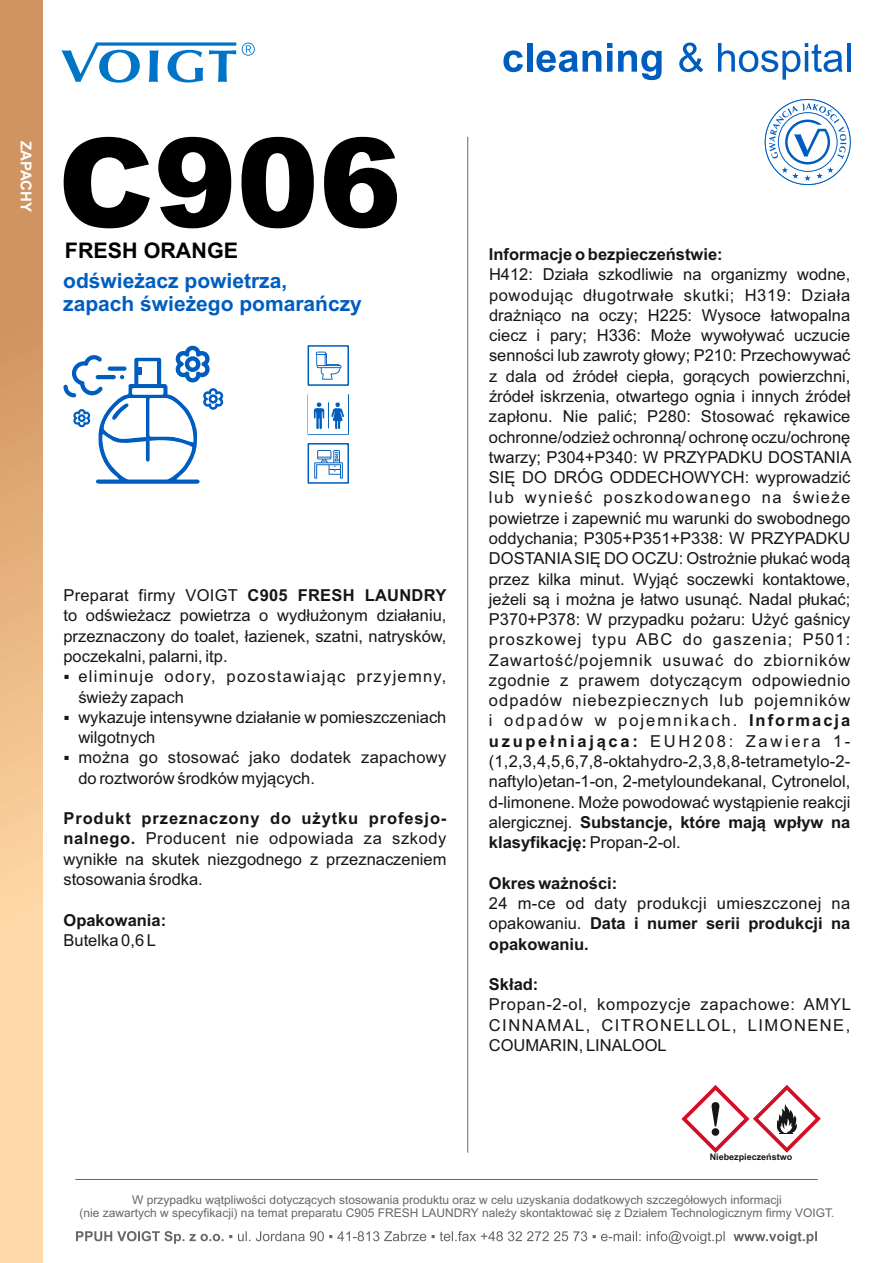
<style>
.page{position:relative;width:893px;height:1263px;background:#fff}
.page>*{position:absolute;margin:0;border:0;box-sizing:border-box;transform-origin:0 0}
.t1{font:900 123.6px "Arial";color:#000}
.t2{font:700 21.45px "Arial";color:#000}
.t3{font:700 21px/23.4px "Arial";color:#005dc0}
.t4{font:16.5px/20.2px "Arial";color:#151616;text-align:justify}
.t5{font:16.5px/20.2px "Arial";letter-spacing:.02em;color:#151616}
.t6{font:700 16.5px "Arial";color:#151616}
.t7{font:16.5px/20.2px "Arial";letter-spacing:.075em;color:#151616}
.t8{font:700 15px "Arial";color:#fff}
.t9{font:12px/13.4px "Arial";color:#676767;text-align:center}
.t10{font:700 9px "Arial";color:#151616}
.s1{font-weight:700}
</style>
<div class="page">
<svg style="left:62px;top:42px;width:174px;height:41px"></svg>
<svg style="left:242px;top:43px;width:13px;height:13px"></svg>
<svg style="left:76px;top:1231px;width:350px;height:13px"></svg>
<svg style="left:432px;top:1231px;width:385px;height:13px"></svg>
<hr style="left:75px;top:1179px;width:743px;height:1px;background:#676767">
<hr style="left:467px;top:137px;width:1px;height:1016px;background:#676767">
<div style="left:0;top:0;width:43px;height:1263px;background:linear-gradient(to bottom,#c78753,#ffe7b7)"></div>
<svg style="left:503px;top:50px;width:20px;height:22px"></svg>
<div style="left:527px;top:43px;width:5px;height:29px;background:#005dc0"></div>
<svg style="left:536px;top:50px;width:65px;height:22px"></svg>
<svg style="left:607px;top:43px;width:5px;height:29px"></svg>
<svg style="left:618px;top:50px;width:44px;height:30px"></svg>
<svg style="left:679px;top:43px;width:24px;height:29px"></svg>
<svg style="left:718px;top:43px;width:125px;height:37px"></svg>
<hr style="left:847px;top:43px;width:3px;height:29px;background:#005dc0">
<svg style="left:765px;top:99px;width:86px;height:86px"></svg>
<svg style="left:769px;top:103px;width:77px;height:78px"></svg>
<div style="left:308px;top:394px;width:41px;height:41px;border:2px solid #005dc0"></div>
<div style="left:308px;top:395px;width:40px;height:39px;background:#fff"></div>
<svg style="left:313px;top:402px;width:31px;height:28px"></svg>
<div style="left:308px;top:345px;width:41px;height:41px;border:2px solid #005dc0"></div>
<svg style="left:316px;top:352px;width:26px;height:28px"></svg>
<div style="left:308px;top:443px;width:41px;height:41px;border:2px solid #005dc0"></div>
<svg style="left:314px;top:450px;width:29px;height:28px"></svg>
<svg style="left:64px;top:345px;width:160px;height:139px"></svg>
<svg style="left:681px;top:1085px;width:140px;height:68px"></svg>
<p class="t8" style="left:32px;top:141px;width:73px;rotate:90deg">ZAPACHY</p>
<h1 class="t1" style="left:58px;top:138px;width:345px">C906</h1>
<h2 class="t2" style="left:65px;top:242px;width:175px">FRESH ORANGE</h2>
<p class="t3" style="left:63px;top:271px;width:300px">odświeżacz powietrza, zapach świeżego pomarańczy</p>
<p class="t4" style="left:63px;top:587px;width:384px">Preparat firmy VOIGT <span class="s1">C905 FRESH LAUNDRY </span>to odświeżacz powietrza o wydłużonym działaniu, przeznaczony do toalet, łazienek, szatni, natrysków, poczekalni, palarni, itp.</p>
<p class="t7" style="left:78px;top:668px;width:369px;text-indent:-15px">▪ eliminuje odory, pozostawiając przyjemny, świeży zapach</p>
<p class="t4" style="left:78px;top:708px;width:370px;text-indent:-15px">▪ wykazuje intensywne działanie w pomieszczeniach wilgotnych</p>
<p class="t5" style="left:78px;top:749px;width:370px;text-indent:-15px">▪ można go stosować jako dodatek zapachowy do roztworów środków myjących.</p>
<p class="t4" style="left:63px;top:810px;width:384px"><span class="s1">Produkt przeznaczony do użytku profesjo&shy;nalnego.</span> Producent nie odpowiada za szkody wynikłe na skutek niezgodnego z przeznaczeniem stosowania środka.</p>
<p class="t6" style="left:64px;top:913px;width:104px">Opakowania:</p>
<p class="t4" style="left:64px;top:931px;width:94px">Butelka 0,6 L</p>
<p class="t6" style="left:489px;top:248px;width:235px">Informacje o bezpieczeństwie:</p>
<p class="t4" style="left:489px;top:266px;width:364px">H412: Działa szkodliwie na organizmy wodne, powodując długotrwałe skutki; H319: Działa drażniąco na oczy; H225: Wysoce łatwopalna ciecz i pary; H336: Może wywoływać uczucie senności lub zawroty głowy; P210: Przechowywać z dala od źródeł ciepła, gorących powierzchni, źródeł iskrzenia, otwartego ognia i innych źródeł zapłonu. Nie palić; P280: Stosować rękawice ochronne/odzież ochronną/ ochronę oczu/ochronę twarzy; P304+P340: W PRZYPADKU DOSTANIA SIĘ DO DRÓG ODDECHOWYCH: wyprowadzić lub wynieść poszkodowanego na świeże powietrze i zapewnić mu warunki do swobodnego oddychania; P305+P351+P338: W PRZYPADKU DOSTANIASIĘ DO OCZU: Ostrożnie płukać wodą przez kilka minut. Wyjąć soczewki kontaktowe, jeżeli są i można je łatwo usunąć. Nadal płukać; P370+P378: W przypadku pożaru: Użyć gaśnicy proszkowej typu ABC do gaszenia; P501:<br>Zawartość/pojemnik usuwać do zbiorników zgodnie z prawem dotyczącym odpowiednio odpadów niebezpiecznych lub pojemników i odpadów w pojemnikach. <span class="s1">Informacja uzupełniająca:</span> EUH208: Zawiera 1- (1,2,3,4,5,6,7,8-oktahydro-2,3,8,8-tetrametylo-2- naftylo)etan-1-on, 2-metyloundekanal, Cytronelol, d-limonene. Może powodować wystąpienie reakcji alergicznej. <span class="s1">Substancje, które mają wpływ na klasyfikację:</span> Propan-2-ol.</p>
<p class="t6" style="left:489px;top:877px;width:130px">Okres ważności:</p>
<p class="t4" style="left:489px;top:894px;width:363px">24 m-ce od daty produkcji umieszczonej na opakowaniu. <span class="s1">Data i numer serii produkcji na opakowaniu.</span></p>
<p class="t6" style="left:489px;top:978px;width:51px">Skład:</p>
<p class="t4" style="left:489px;top:996px;width:364px">Propan-2-ol, kompozycje zapachowe: AMYL CINNAMAL, CITRONELLOL, LIMONENE, COUMARIN, LINALOOL</p>
<p class="t10" style="left:710px;top:1153px;width:84px">Niebezpieczeństwo</p>
<p class="t9" style="left:80px;top:1194px;width:756px">W przypadku wątpliwości dotyczących stosowania produktu oraz w celu uzyskania dodatkowych szczegółowych informacji<br>(nie zawartych w specyfikacji) na temat preparatu C905 FRESH LAUNDRY należy skontaktować się z Działem Technologicznym firmy VOIGT.</p>
</div>
